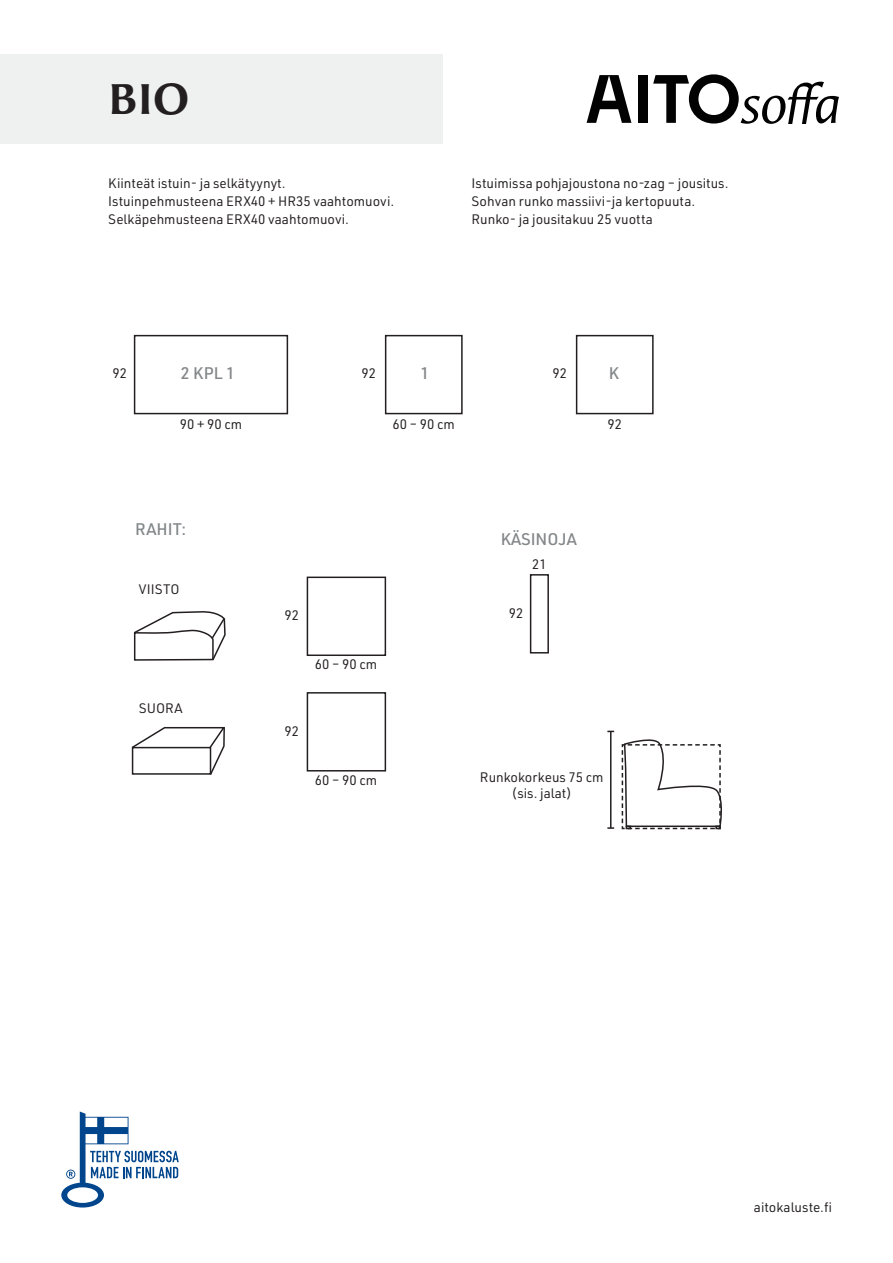
<style>
.page{position:relative;width:893px;height:1263px;background:#fff}
.page>*{position:absolute;margin:0;border:0;box-sizing:border-box;transform-origin:0 0}
.t1{font:700 42.9px "Angie Sans Std";color:#231f20}
.t2{font:500 16.5px "URWDIN";color:#838789}
.Mitat{font:13.5px "URWDIN";color:#231f20}
</style>
<div class="page">
<div style="left:638px;top:75px;width:9px;height:48px;background:#020203"></div>
<svg style="left:587px;top:75px;width:44px;height:48px"></svg>
<svg style="left:653px;top:74px;width:186px;height:50px"></svg>
<svg style="left:61px;top:1111px;width:118px;height:96px"></svg>
<div style="left:0;top:54px;width:442px;height:90px;background:#eff0f0"></div>
<div style="left:307px;top:576px;width:79px;height:80px;border:2px solid #231f20"></div>
<div style="left:134px;top:335px;width:154px;height:79px;border:2px solid #231f20"></div>
<div style="left:385px;top:335px;width:78px;height:79px;border:2px solid #231f20"></div>
<div style="left:576px;top:335px;width:78px;height:79px;border:2px solid #231f20"></div>
<div style="left:307px;top:692px;width:79px;height:79px;border:2px solid #231f20"></div>
<div style="left:530px;top:574px;width:19px;height:79px;border:2px solid #231f20"></div>
<svg style="left:621px;top:739px;width:101px;height:91px"></svg>
<hr style="left:610px;top:731px;width:1px;height:97px;background:#231f20">
<svg style="left:607px;top:827px;width:7px;height:2px"></svg>
<svg style="left:133px;top:611px;width:93px;height:50px"></svg>
<svg style="left:131px;top:727px;width:94px;height:48px"></svg>
<p class="t1" style="left:108px;top:74px;width:82px">BIO</p>
<p class="Mitat" style="left:108px;top:175px;width:179px">Kiinteät istuin- ja selkätyynyt.</p>
<p class="Mitat" style="left:108px;top:193px;width:287px">Istuinpehmusteena ERX40 + HR35 vaahtomuovi.</p>
<p class="Mitat" style="left:108px;top:211px;width:242px">Selkäpehmusteena ERX40 vaahtomuovi.</p>
<p class="Mitat" style="left:472px;top:175px;width:258px">Istuimissa pohjajoustona no-zag – jousitus.</p>
<p class="Mitat" style="left:472px;top:193px;width:225px">Sohvan runko massiivi-ja kertopuuta.</p>
<p class="Mitat" style="left:472px;top:211px;width:183px">Runko- ja jousitakuu 25 vuotta</p>
<p class="Mitat" style="left:112px;top:365px;width:16px">92</p>
<p class="t2" style="left:181px;top:362px;width:56px">2 KPL 1</p>
<p class="t2" style="left:420px;top:362px;width:10px">1</p>
<p class="t2" style="left:609px;top:362px;width:12px">K</p>
<p class="Mitat" style="left:362px;top:364px;width:16px">92</p>
<p class="Mitat" style="left:552px;top:364px;width:16px">92</p>
<p class="Mitat" style="left:180px;top:416px;width:64px">90 + 90 cm</p>
<p class="Mitat" style="left:393px;top:416px;width:64px">60 – 90 cm</p>
<p class="Mitat" style="left:607px;top:416px;width:16px">92</p>
<p class="t2" style="left:135px;top:518px;width:53px">RAHIT:</p>
<p class="Mitat" style="left:139px;top:581px;width:42px">VIISTO</p>
<p class="Mitat" style="left:139px;top:699px;width:45px">SUORA</p>
<p class="Mitat" style="left:285px;top:606px;width:16px">92</p>
<p class="Mitat" style="left:315px;top:655px;width:64px">60 – 90 cm</p>
<p class="Mitat" style="left:285px;top:722px;width:16px">92</p>
<p class="Mitat" style="left:315px;top:771px;width:64px">60 – 90 cm</p>
<p class="t2" style="left:501px;top:528px;width:77px">KÄSINOJA</p>
<p class="Mitat" style="left:532px;top:555px;width:16px">21</p>
<p class="Mitat" style="left:509px;top:604px;width:16px">92</p>
<p class="Mitat" style="left:480px;top:768px;width:125px">Runkokorkeus 75 cm</p>
<p class="Mitat" style="left:511px;top:785px;width:62px">(sis. jalat)</p>
<p class="Mitat" style="left:754px;top:1198px;width:80px">aitokaluste.fi</p>
</div>
